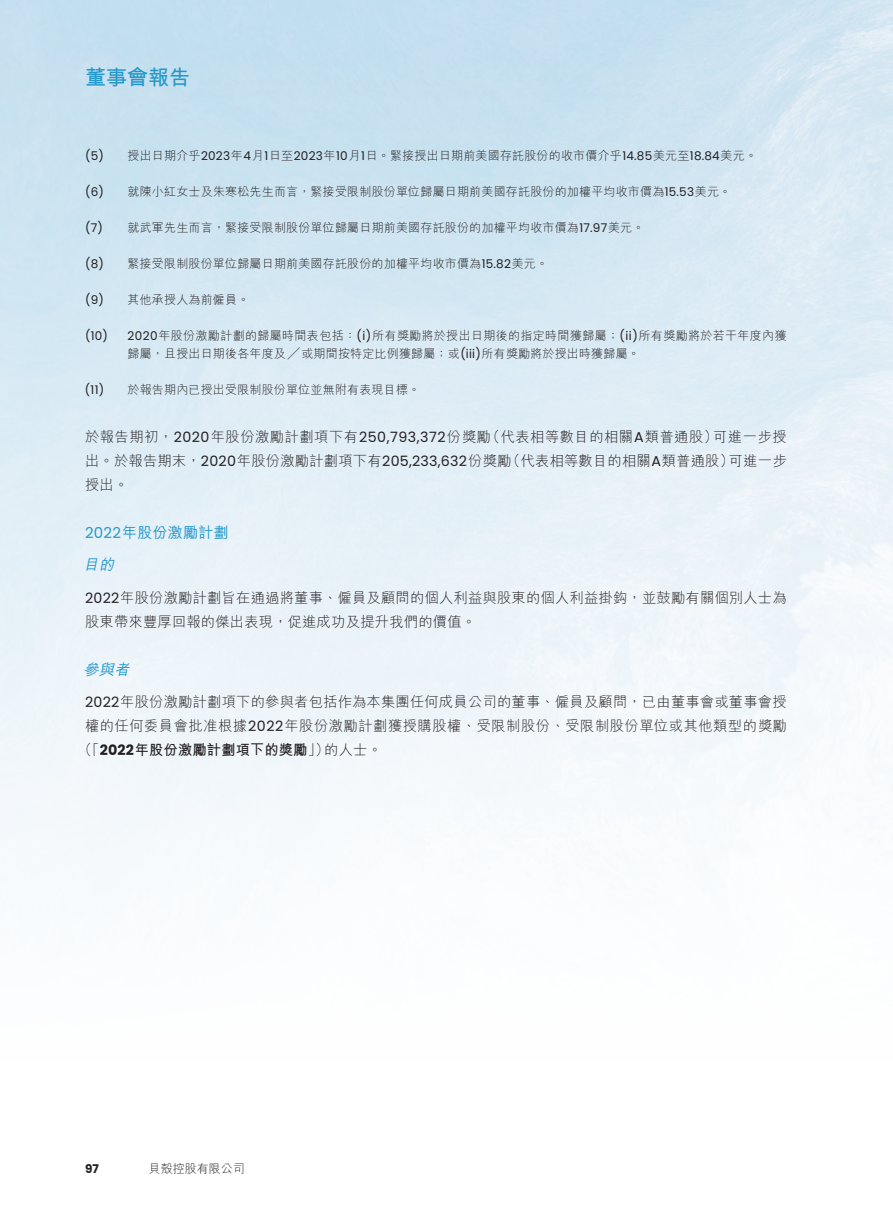
<style>
.page{position:relative;width:893px;height:1212px;background:#fff}
.page>*{position:absolute;margin:0;border:0;box-sizing:border-box;transform-origin:0 0}
.t1{font:700 21px "M Hei HK";color:#2498cb}
.t2{font:500 15px/32.5px "M Hei HK";letter-spacing:.015em;color:#2498cb}
.t3{font:italic 500 15px "M Hei HK";color:#2498cb}
.t4{font:300 14.25px/24px "M Hei HK";letter-spacing:.015em;color:#231f20}
.t5{font:300 14.25px "M Hei HK";letter-spacing:.035em;color:#231f20}
.t6{font:300 14.25px "M Hei HK";letter-spacing:.04em;color:#231f20}
.t7{font:700 14.25px "M Hei HK";letter-spacing:.01em;color:#231f20}
.t8{font:300 12px "M Hei HK";letter-spacing:.015em;color:#231f20}
.t9{font:12px "Poppins";color:#231f20}
.t10{font:700 12px "Poppins";color:#231f20}
.s1{font-family:"Poppins";font-weight:400}
.s2{font-style:italic}
.s3{font-weight:300}
.s4{font-family:"Poppins"}
</style>
<div class="page">
<div style="left:0;top:0;width:893px;height:1212px;background:linear-gradient(to bottom,#c8e1ef,#fff)"></div>
<h1 class="t1" style="left:85px;top:62px;width:106px">董事會報告</h1>
<p class="t9" style="left:85px;top:148px;width:20px">5( )</p>
<p class="t8" style="left:128px;top:149px;width:631px">授出日期介乎<span class="s1">2023</span>年<span class="s1">4</span>月<span class="s1">1</span>日至<span class="s1">2023</span>年<span class="s1">10</span>月日<span class="s1">1</span> 。緊接授出日期前美國存託股份的收市價介乎<span class="s1">14.85</span>美元至<span class="s1">18.84</span>美元。</p>
<p class="t9" style="left:85px;top:184px;width:20px">6( )</p>
<p class="t8" style="left:128px;top:185px;width:605px">就陳小紅女士及朱寒松先生而言，緊接受限制股份單位歸屬日期前美國存託股份的加權平均收市價為<span class="s1">15.53</span>美元。</p>
<p class="t9" style="left:85px;top:220px;width:19px">7( )</p>
<p class="t8" style="left:128px;top:221px;width:518px">就武軍先生而言，緊接受限制股份單位歸屬日期前美國存託股份的加權平均收市價為<span class="s1">17.97</span>美元。</p>
<p class="t9" style="left:85px;top:256px;width:20px">8( )</p>
<p class="t8" style="left:128px;top:257px;width:422px">緊接受限制股份單位歸屬日期前美國存託股份的加權平均收市價為<span class="s1">15.82</span>美元。</p>
<p class="t9" style="left:85px;top:292px;width:20px">9( )</p>
<p class="t8" style="left:128px;top:293px;width:123px">其他承授人為前僱員。</p>
<p class="t9" style="left:85px;top:328px;width:24px">(10)</p>
<p class="t8" style="left:128px;top:329px;width:661px"><span class="s1">2020</span>年股份激勵計劃的歸屬時間表包括： <span class="s1">)i(</span> 所有獎勵將於授出日期後的指定時間獲歸屬；<span class="s1">( )i i</span> 所有獎勵將於若干年度內獲</p>
<p class="t9" style="left:85px;top:382px;width:21px">(11)</p>
<p class="t8" style="left:128px;top:347px;width:514px">歸屬，且授出日期後各年度及╱或期間按特定比例獲歸屬；或<span class="s1">(iii)</span>所有獎勵將於授出時獲歸屬。</p>
<p class="t8" style="left:128px;top:383px;width:294px">於報告期內已授出受限制股份單位並無附有表現目標。</p>
<p class="t5" style="left:486px;top:429px;width:234px">（代表相等數目的相關<span class="s1">A</span>類普通股）</p>
<p class="t5" style="left:85px;top:429px;width:407px">於報告期初，<span class="s1">2020</span>年股份激勵計劃項下有<span class="s1">250,793,372</span>份獎勵</p>
<p class="t4" style="left:713px;top:424px;width:75px">可進一步授</p>
<p class="t4" style="left:506px;top:448px;width:229px">（代表相等數目的相關<span class="s1">A</span>類普通股）</p>
<p class="t4" style="left:85px;top:448px;width:428px">出。於報告期末，<span class="s1">2020</span>年股份激勵計劃項下有<span class="s1">205,233,632</span>份獎勵授出。</p>
<p class="t2" style="left:84px;top:514px;width:146px"><span class="s1">2022</span>年股份激勵計劃<span class="s2">目的</span></p>
<p class="t4" style="left:85px;top:585px;width:703px"><span class="s1">2022</span>年股份激勵計劃旨在通過將董事、僱員及顧問的個人利益與股東的個人利益掛鈎，並鼓勵有關個別人士為股東帶來豐厚回報的傑出表現，促進成功及提升我們的價值。</p>
<p class="t3" style="left:84px;top:658px;width:51px">參與者</p>
<p class="t4" style="left:85px;top:690px;width:703px"><span class="s1">2022</span>年股份激勵計劃項下的參與者包括作為本集團任何成員公司的董事、僱員及顧問，已由董事會或董事會授</p>
<p class="t6" style="left:85px;top:719px;width:703px">權的任何委員會批准根據<span class="s1">2022</span>年股份激勵計劃獲授購股權、受限制股份、受限制股份單位或其他類型的獎勵</p>
<p class="t4" style="left:324px;top:738px;width:59px">的人士。</p>
<p class="t4" style="left:729px;top:448px;width:59px">可進一步</p>
<p class="t7" style="left:78px;top:739px;width:253px"><span class="s3">（「</span><span class="s4">2022</span>年股份激勵計劃項下的獎勵<span class="s3">」）</span></p>
<p class="t10" style="left:85px;top:1161px;width:15px">97</p>
<p class="t8" style="left:149px;top:1163px;width:97px">貝殼控股有限公司</p>
</div>
